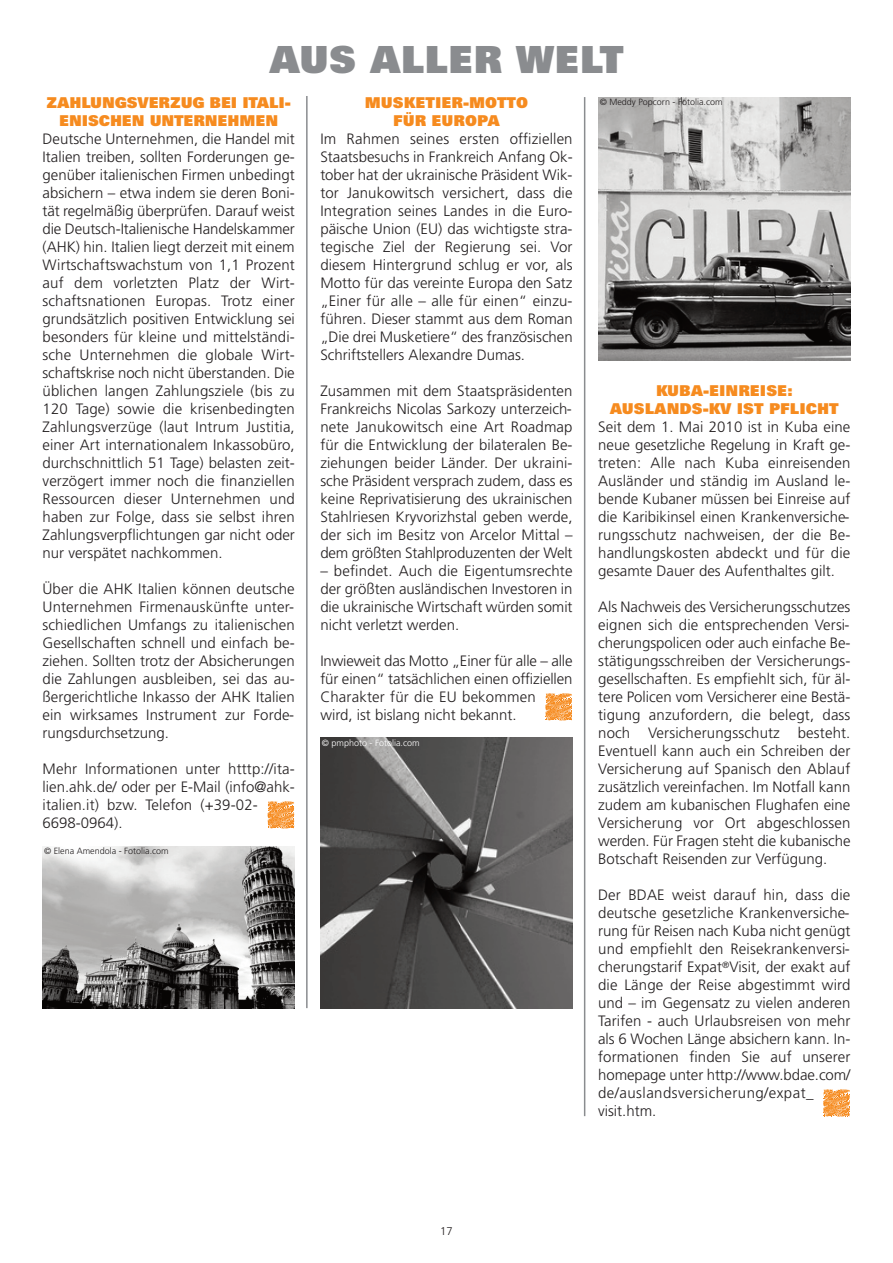
<style>
.page{position:relative;width:893px;height:1263px;background:#fff}
.page>*{position:absolute;margin:0;border:0;box-sizing:border-box;transform-origin:0 0}
.t1{font:900 37.5px "Zurich BT";color:#8a8c8f}
.t2{font:300 15px/18px "Frutiger";color:#231f20;text-align:justify}
.t3{font:900 15px/18px "Zurich BT";color:#f68b1f;text-align:center}
.t4{font:300 11.25px "Frutiger";color:#231f20}
.t5{font:300 9px "Frutiger";color:#231f20}
.t6{font:300 9px "Frutiger";color:#fff}
</style>
<div class="page">
<svg style="left:268px;top:801px;width:27px;height:28px"></svg>
<hr style="left:306px;top:96px;width:2px;height:912px;background:#8a8c8f">
<img style="left:320px;top:737px;width:253px;height:271px">
<img style="left:43px;top:846px;width:252px;height:162px">
<svg style="left:545px;top:693px;width:27px;height:28px"></svg>
<svg style="left:823px;top:1089px;width:27px;height:28px"></svg>
<img style="left:598px;top:97px;width:252px;height:263px">
<hr style="left:584px;top:97px;width:1px;height:1019px;background:#8a8c8f">
<h1 class="t1" style="left:269px;top:38px;width:356px">AUS ALLER WELT</h1>
<p class="t3" style="left:47px;top:94px;width:246px">ZAHLUNGSVERZUG BEI ITALI-<br>ENISCHEN UNTERNEHMEN</p>
<p class="t2" style="left:43px;top:130px;width:254px">Deutsche Unternehmen, die Handel mit Italien treiben, sollten Forderungen ge&shy;genüber italienischen Firmen unbedingt absichern – etwa indem sie deren Boni&shy;tät regelmäßig überprüfen. Darauf weist die Deutsch-Italienische Handelskammer (AHK) hin. Italien liegt derzeit mit einem Wirtschaftswachstum von 1,1 Prozent auf dem vorletzten Platz der Wirt&shy;schaftsnationen Europas. Trotz einer grundsätzlich positiven Entwicklung sei besonders für kleine und mittelständi&shy;sche Unternehmen die globale Wirt&shy;schaftskrise noch nicht überstanden. Die üblichen langen Zahlungsziele (bis zu 120 Tage) sowie die krisenbedingten Zahlungsverzüge (laut Intrum Justitia, einer Art internationalem Inkassobüro, durchschnittlich 51 Tage) belasten zeit&shy;verzögert immer noch die finanziellen Ressourcen dieser Unternehmen und haben zur Folge, dass sie selbst ihren Zahlungsverpflichtungen gar nicht oder nur verspätet nachkommen.</p>
<p class="t2" style="left:43px;top:580px;width:254px">Über die AHK Italien können deutsche Unternehmen Firmenauskünfte unter&shy;schiedlichen Umfangs zu italienischen Gesellschaften schnell und einfach be&shy;ziehen. Sollten trotz der Absicherungen die Zahlungen ausbleiben, sei das au&shy;ßergerichtliche Inkasso der AHK Italien ein wirksames Instrument zur Forde&shy;rungsdurchsetzung.</p>
<p class="t2" style="left:43px;top:760px;width:254px;text-align:left">Mehr Informationen unter htttp://ita&shy;lien.ahk.de/ oder per E-Mail (info@ahk&shy;italien.it) bzw. Telefon (+39-02-<br>6698-0964).</p>
<p class="t5" style="left:44px;top:846px;width:126px">© Elena Amendola - Fotolia.com</p>
<p class="t3" style="left:365px;top:94px;width:165px">MUSKETIER-MOTTO<br>FÜR EUROPA</p>
<p class="t2" style="left:320px;top:130px;width:254px">Im Rahmen seines ersten offiziellen Staatsbesuchs in Frankreich Anfang Ok&shy;tober hat der ukrainische Präsident Wik&shy;tor Janukowitsch versichert, dass die Integration seines Landes in die Euro&shy;päische Union (EU) das wichtigste stra&shy;tegische Ziel der Regierung sei. Vor diesem Hintergrund schlug er vor, als Motto für das vereinte Europa den Satz „Einer für alle – alle für einen“ einzu&shy;führen. Dieser stammt aus dem Roman „Die drei Musketiere“ des französischen Schriftstellers Alexandre Dumas.</p>
<p class="t2" style="left:320px;top:382px;width:254px">Zusammen mit dem Staatspräsidenten Frankreichs Nicolas Sarkozy unterzeich&shy;nete Janukowitsch eine Art Roadmap für die Entwicklung der bilateralen Be&shy;ziehungen beider Länder. Der ukraini&shy;sche Präsident versprach zudem, dass es keine Reprivatisierung des ukrainischen Stahlriesen Kryvorizhstal geben werde, der sich im Besitz von Arcelor Mittal – dem größten Stahlproduzenten der Welt</p>
<p class="t2" style="left:320px;top:562px;width:254px">– befindet. Auch die Eigentumsrechte der größten ausländischen Investoren in die ukrainische Wirtschaft würden somit nicht verletzt werden.</p>
<p class="t2" style="left:320px;top:652px;width:254px;text-align:left">Inwieweit das Motto „Einer für alle – alle für einen“ tatsächlichen einen offiziellen Charakter für die EU bekommen<br>wird, ist bislang nicht bekannt.</p>
<p class="t6" style="left:322px;top:737px;width:99px">© pmphoto - Fotolia.com</p>
<p class="t5" style="left:600px;top:97px;width:124px">© Meddy Popcorn - Fotolia.com</p>
<p class="t3" style="left:610px;top:382px;width:231px">KUBA-EINREISE:<br>AUSLANDS-KV IST PFLICHT</p>
<p class="t2" style="left:598px;top:418px;width:254px">Seit dem 1. Mai 2010 ist in Kuba eine neue gesetzliche Regelung in Kraft ge&shy;treten: Alle nach Kuba einreisenden Ausländer und ständig im Ausland le&shy;bende Kubaner müssen bei Einreise auf die Karibikinsel einen Krankenversiche&shy;rungsschutz nachweisen, der die Be&shy;handlungskosten abdeckt und für die gesamte Dauer des Aufenthaltes gilt.</p>
<p class="t2" style="left:598px;top:598px;width:254px">Als Nachweis des Versicherungsschutzes eignen sich die entsprechenden Versi&shy;cherungspolicen oder auch einfache Be&shy;stätigungsschreiben der Versicherungs&shy;gesellschaften. Es empfiehlt sich, für äl&shy;tere Policen vom Versicherer eine Bestä&shy;tigung anzufordern, die belegt, dass noch Versicherungsschutz besteht.<br>Eventuell kann auch ein Schreiben der Versicherung auf Spanisch den Ablauf zusätzlich vereinfachen. Im Notfall kann zudem am kubanischen Flughafen eine Versicherung vor Ort abgeschlossen werden. Für Fragen steht die kubanische Botschaft Reisenden zur Verfügung.</p>
<p class="t2" style="left:598px;top:886px;width:254px;text-align:left">Der BDAE weist darauf hin, dass die deutsche gesetzliche Krankenversiche&shy;rung für Reisen nach Kuba nicht genügt und empfiehlt den Reisekrankenversi&shy;cherungstarif Expat<sup>®</sup>Visit, der exakt auf die Länge der Reise abgestimmt wird und – im Gegensatz zu vielen anderen Tarifen - auch Urlaubsreisen von mehr als 6 Wochen Länge absichern kann. In&shy;formationen finden Sie auf unserer homepage unter http://www.bdae.com/ de/auslandsversicherung/expat_ visit.htm.</p>
<p class="t4" style="left:440px;top:1224px;width:14px">17</p>
</div>
